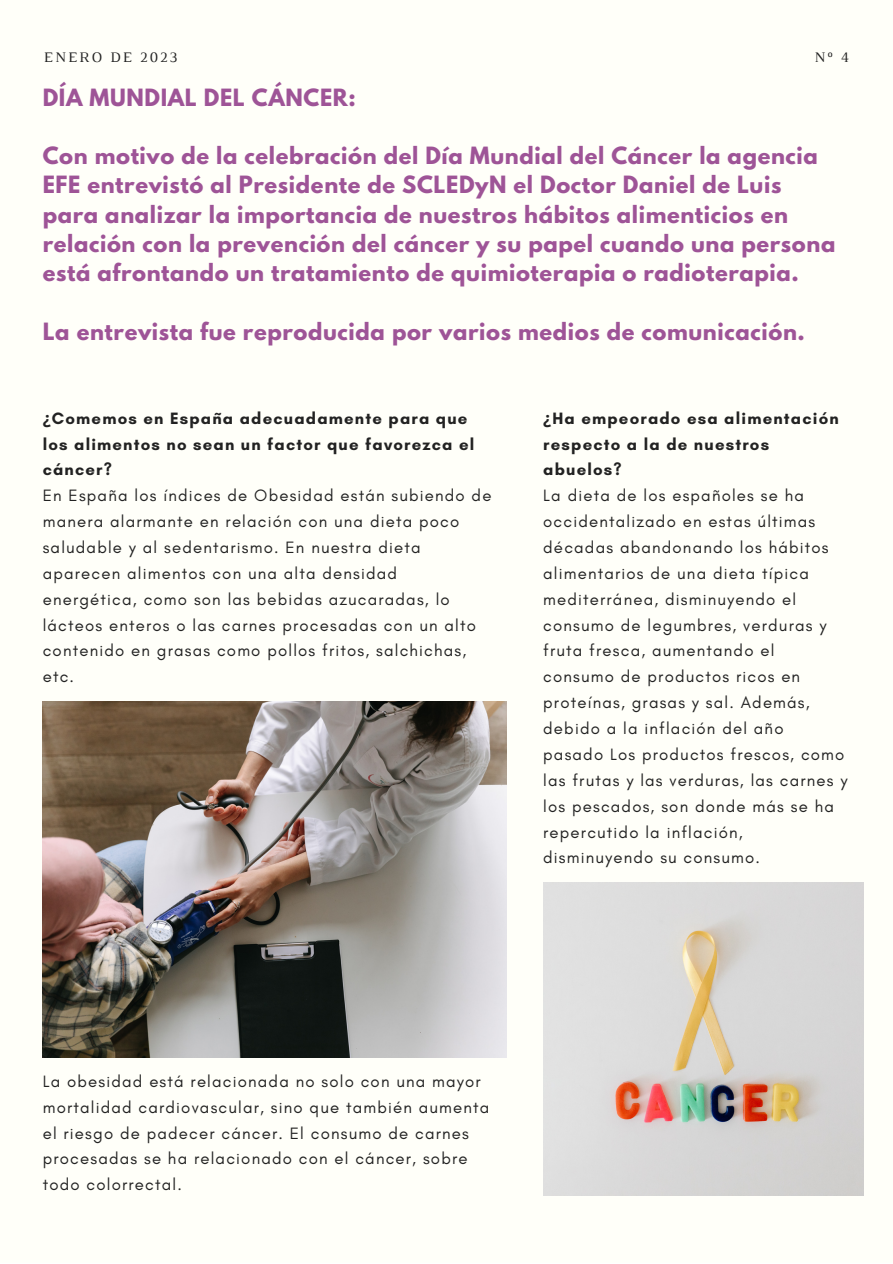
<style>
.page{position:relative;width:893px;height:1264px;background:#fff}
.page>*{position:absolute;margin:0;border:0;box-sizing:border-box;transform-origin:0 0}
.t1{font:700 21px/29.2px "League Spartan";letter-spacing:.03em;color:#9e5497}
.t2{font:16.8px/25.8px "Glacial Indifference";letter-spacing:.07em;color:#222}
.t3{font:700 16.8px/25.8px "Glacial Indifference";letter-spacing:.07em;color:#222}
.t4{font:14.85px "Luthier";letter-spacing:.14em;color:#222}
.s1{font-family:"Noto Sans"}
</style>
<div class="page">
<div style="left:0;top:0;width:892px;height:1262px;background:#fffff9"></div>
<img style="left:43px;top:701px;width:463px;height:356px">
<img style="left:543px;top:882px;width:320px;height:313px">
<p class="t4" style="left:44px;top:52px;width:135px">ENERO DE 2023</p>
<p class="t4" style="left:814px;top:52px;width:36px">Nº 4</p>
<p class="t1" style="left:43px;top:85px;width:315px">DÍA MUNDIAL DEL CÁNCER:</p>
<p class="t1" style="left:43px;top:144px;width:794px">Con motivo de la celebración del Día Mundial del Cáncer la agencia EFE entrevistó al Presidente de SCLEDyN el Doctor Daniel de Luis para analizar la importancia de nuestros hábitos alimenticios en relación con la prevención del cáncer y su papel cuando una persona está afrontando un tratamiento de quimioterapia o radioterapia.</p>
<p class="t1" style="left:43px;top:319px;width:763px">La entrevista fue reproducida por varios medios de comunicación.</p>
<p class="t3" style="left:43px;top:405px;width:433px"><span class="s1">¿</span>Comemos en España adecuadamente para que los alimentos no sean un factor que favorezca el cáncer?</p>
<p class="t2" style="left:43px;top:482px;width:450px">En España los índices de Obesidad están subiendo de manera alarmante en relación con una dieta poco saludable y al sedentarismo. En nuestra dieta aparecen alimentos con una alta densidad energética, como son las bebidas azucaradas, lo lácteos enteros o las carnes procesadas con un alto contenido en grasas como pollos fritos, salchichas, etc.</p>
<p class="t3" style="left:543px;top:405px;width:297px"><span class="s1">¿</span>Ha empeorado esa alimentación respecto a la de nuestros abuelos?</p>
<p class="t2" style="left:543px;top:482px;width:306px">La dieta de los españoles se ha occidentalizado en estas últimas décadas abandonando los hábitos alimentarios de una dieta típica mediterránea, disminuyendo el consumo de legumbres, verduras y fruta fresca, aumentando el consumo de productos ricos en proteínas, grasas y sal. Además, debido a la inflación del año pasado Los productos frescos, como las frutas y las verduras, las carnes y los pescados, son donde más se ha repercutido la inflación, disminuyendo su consumo.</p>
<p class="t2" style="left:43px;top:1068px;width:448px">La obesidad está relacionada no solo con una mayor mortalidad cardiovascular, sino que también aumenta el riesgo de padecer cáncer. El consumo de carnes procesadas se ha relacionado con el cáncer, sobre todo colorrectal.</p>
</div>
